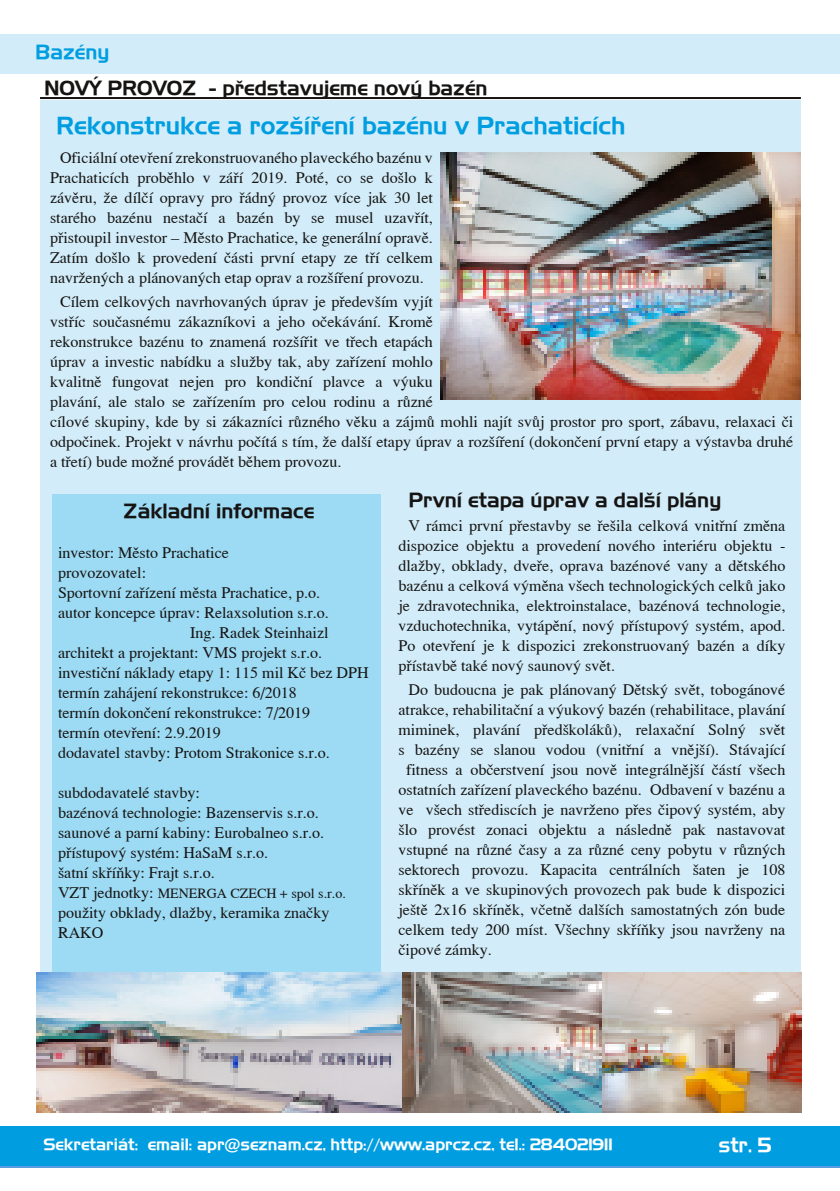
<style>
.page{position:relative;width:840px;height:1191px;background:#fff}
.page>*{position:absolute;margin:0;border:0;box-sizing:border-box;transform-origin:0 0}
.t1{font:24px "Wf 2 Pollen";color:#009ee0}
.t2{font:20px "Wf 2 Pollen";color:#161413}
.t3{font:20px "Wf 2 Pollen";color:#009ee0}
.t4{font:20px "Wf 2 Pollen";color:#fff}
.t5{font:16px/20px "Wf 2 Mold";color:#161413}
.t6{font:16px "Wf 2 Pollen";color:#fff}
.t7{font:14px "Wf 2 Mold";color:#161413}
.s1{font-size:16px}
</style>
<div class="page">
<div style="left:40px;top:100px;width:760px;height:1011px;background:#d2edf9"></div>
<div style="left:0;top:34px;width:839px;height:39px;background:#d2edf9"></div>
<div style="left:1px;top:1128px;width:838px;height:39px;background:#599de0"></div>
<hr style="left:40px;top:97px;width:760px;height:2px;background:#161413">
<div style="left:1px;top:1126px;width:838px;height:40px;background:#009ee0"></div>
<img style="left:440px;top:152px;width:360px;height:248px">
<div style="left:52px;top:494px;width:328px;height:560px;background:#9ddbf4"></div>
<img style="left:36px;top:972px;width:765px;height:140px">
<p class="t3" style="left:35px;top:39px;width:76px">Bazény</p>
<p class="t2" style="left:44px;top:75px;width:445px">NOVÝ PROVOZ ‐ představujeme nový bazén</p>
<h1 class="t1" style="left:56px;top:111px;width:571px">Rekonstrukce a rozšíření bazénu v Prachaticích</h1>
<p class="t5" style="left:50px;top:148px;width:384px;text-align:justify;text-indent:10px">Oficiální otevření zrekonstruovaného plaveckého bazénu v Prachaticích proběhlo v září 2019. Poté, co se došlo k závěru, že dílčí opravy pro řádný provoz více jak 30 let starého bazénu nestačí a bazén by se musel uzavřít, přistoupil investor – Město Prachatice, ke generální opravě.<br>Zatím došlo k provedení části první etapy ze tří celkem navržených a plánovaných etap oprav a rozšíření provozu.</p>
<p class="t5" style="left:50px;top:292px;width:744px;text-indent:10px">Cílem celkových navrhovaných úprav je především vyjít<br>vstříc současnému zákazníkovi a jeho očekávání. Kromě<br>rekonstrukce bazénu to znamená rozšířit ve třech etapách<br>úprav a investic nabídku a služby tak, aby zařízení mohlo<br>kvalitně fungovat nejen pro kondiční plavce a výuku<br>plavání, ale stalo se zařízením pro celou rodinu a různé<br>cílové skupiny, kde by si zákazníci různého věku a zájmů mohli najít svůj prostor pro sport, zábavu, relaxaci či odpočinek. Projekt v návrhu počítá s tím, že další etapy úprav a rozšíření (dokončení první etapy a výstavba druhé a třetí) bude možné provádět během provozu.</p>
<p class="t2" style="left:408px;top:487px;width:314px">První etapa úprav a další plány</p>
<p class="t5" style="left:398px;top:515px;width:388px;text-align:justify;text-indent:10px">V rámci první přestavby se řešila celková vnitřní změna dispozice objektu a provedení nového interiéru objektu ‐ dlažby, obklady, dveře, oprava bazénové vany a dětského bazénu a celková výměna všech technologických celků jako je zdravotechnika, elektroinstalace, bazénová technologie, vzduchotechnika, vytápění, nový přístupový systém, apod.<br>Po otevření je k dispozici zrekonstruovaný bazén a díky přístavbě také nový saunový svět.</p>
<p class="t5" style="left:408px;top:679px;width:378px">Do budoucna je pak plánovaný Dětský svět, tobogánové</p>
<p class="t5" style="left:398px;top:699px;width:388px">atrakce, rehabilitační a výukový bazén (rehabilitace, plavání</p>
<p class="t5" style="left:398px;top:719px;width:388px">miminek, plavání předškoláků), relaxační Solný svět</p>
<p class="t5" style="left:398px;top:739px;width:388px">s bazény se slanou vodou (vnitřní a vnější). Stávající</p>
<p class="t5" style="left:406px;top:759px;width:380px">fitness a občerstvení jsou nově integrálnější částí všech</p>
<p class="t5" style="left:398px;top:779px;width:388px">ostatních zařízení plaveckého bazénu. Odbavení v bazénu a</p>
<p class="t5" style="left:398px;top:799px;width:388px">ve všech střediscích je navrženo přes čipový systém, aby</p>
<p class="t5" style="left:398px;top:819px;width:388px">šlo provést zonaci objektu a následně pak nastavovat</p>
<p class="t5" style="left:398px;top:839px;width:388px">vstupné na různé časy a za různé ceny pobytu v různých</p>
<p class="t5" style="left:398px;top:859px;width:388px">sektorech provozu. Kapacita centrálních šaten je 108</p>
<p class="t5" style="left:398px;top:879px;width:388px">skříněk a ve skupinových provozech pak bude k dispozici</p>
<p class="t5" style="left:398px;top:899px;width:388px">ještě 2x16 skříněk, včetně dalších samostatných zón bude</p>
<p class="t5" style="left:398px;top:919px;width:388px">celkem tedy 200 míst. Všechny skříňky jsou navrženy na</p>
<p class="t5" style="left:398px;top:939px;width:95px">čipové zámky.</p>
<p class="t2" style="left:123px;top:499px;width:192px">Základní informace</p>
<p class="t5" style="left:58px;top:543px;width:172px">investor: Město Prachatice</p>
<p class="t5" style="left:58px;top:563px;width:89px">provozovatel:</p>
<p class="t5" style="left:58px;top:583px;width:263px">Sportovní zařízení města Prachatice, p.o.</p>
<p class="t5" style="left:58px;top:603px;width:272px">autor koncepce úprav: Relaxsolution s.r.o.</p>
<p class="t5" style="left:190px;top:623px;width:140px">Ing. Radek Steinhaizl</p>
<p class="t5" style="left:58px;top:643px;width:265px">architekt a projektant: VMS projekt s.r.o.</p>
<p class="t5" style="left:58px;top:663px;width:312px">investiční náklady etapy 1: 115 mil Kč bez DPH</p>
<p class="t5" style="left:58px;top:683px;width:240px">termín zahájení rekonstrukce: 6/2018</p>
<p class="t5" style="left:58px;top:703px;width:253px">termín dokončení rekonstrukce: 7/2019</p>
<p class="t5" style="left:58px;top:723px;width:164px">termín otevření: 2.9.2019</p>
<p class="t5" style="left:58px;top:743px;width:273px">dodavatel stavby: Protom Strakonice s.r.o.</p>
<p class="t5" style="left:58px;top:783px;width:267px">subdodavatelé stavby:<br>bazénová technologie: Bazenservis s.r.o. saunové a parní kabiny: Eurobalneo s.r.o. přístupový systém: HaSaM s.r.o.<br>šatní skříňky: Frajt s.r.o.</p>
<p class="t7" style="left:58px;top:885px;width:289px"><span class="s1">VZT jednotky:</span> MENERGA CZECH + spol s.r.o.</p>
<p class="t5" style="left:58px;top:903px;width:273px">použity obklady, dlažby, keramika značky<br>RAKO</p>
<p class="t6" style="left:43px;top:1135px;width:570px">Sekretariát: email: apr@seznam.cz, http://www.aprcz.cz, tel.: 284021911</p>
<p class="t4" style="left:718px;top:1132px;width:55px">str. 5</p>
</div>
